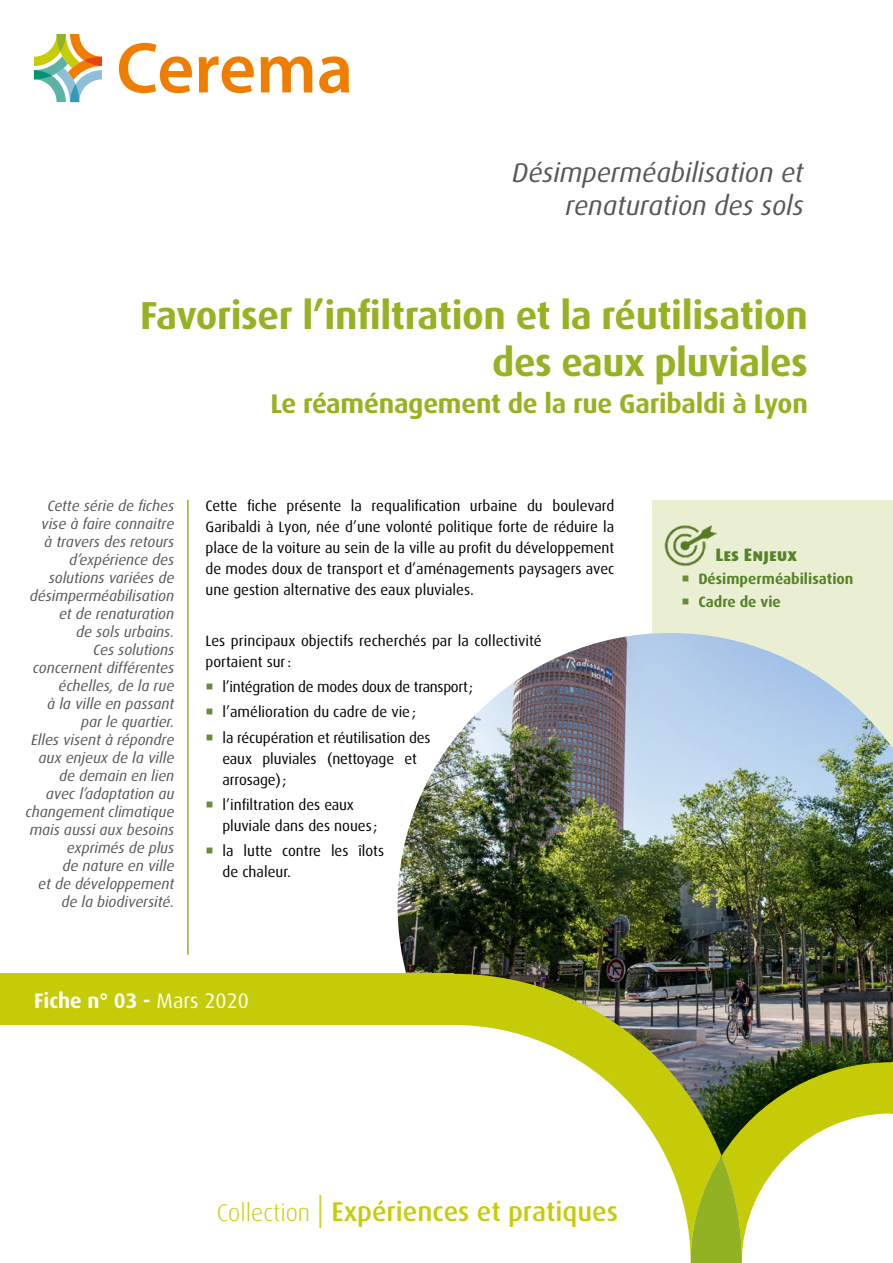
<style>
.page{position:relative;width:893px;height:1263px;background:#fff}
.page>*{position:absolute;margin:0;border:0;box-sizing:border-box;transform-origin:0 0}
.Fiche_titre{font:700 39px/46.8px "Dax OT";letter-spacing:-.01em;color:#95b222;text-align:right}
.t1{font:500 27.15px "Dax OT";color:#c7cb08}
.Fiche_nom_serie{font:italic 27px/32.4px "Dax OT";color:#575756;text-align:right}
.Fiche_titre-2{font:700 27px "Dax OT";letter-spacing:-.01em;color:#95b222}
.pied_de_page_g{font:700 21px "Dax OT";color:#fff}
.t2{font:800 18px "Dax OT";color:#568328}
.corps_de_texte{font:15px/21px "Dax OT";color:#000}
.texte_serie{font:italic 15px/18px "Dax OT";color:#575756;text-align:right}
.corps_de_texte-2{font:15px "Dax OT";letter-spacing:-.02em;color:#000}
.t3{font:700 15px/23.1px "Dax OT";color:#568328}
.s1{font-weight:400}
.s2{font-weight:300;font-size:24.15px}
.s3{font-weight:300;font-size:33.15px}
</style>
<div class="page">
<div style="left:653px;top:500px;width:240px;height:353px;background:#eaefd3"></div>
<img style="left:665px;top:525px;width:52px;height:41px">
<img style="left:398px;top:633px;width:495px;height:429px">
<svg style="left:119px;top:43px;width:73px;height:50px"></svg>
<svg style="left:199px;top:56px;width:55px;height:37px"></svg>
<svg style="left:261px;top:56px;width:51px;height:36px"></svg>
<svg style="left:319px;top:56px;width:30px;height:37px"></svg>
<svg style="left:34px;top:34px;width:68px;height:68px"></svg>
<svg style="left:398px;top:1025px;width:56px;height:37px"></svg>
<svg style="left:454px;top:974px;width:288px;height:289px"></svg>
<svg style="left:691px;top:1062px;width:202px;height:201px"></svg>
<div style="left:0;top:974px;width:454px;height:51px;background:#c6cb08"></div>
<hr style="left:187px;top:500px;width:2px;height:455px;background:#95b222">
<p class="Fiche_nom_serie" style="left:512px;top:157px;width:293px">Désimperméabilisation et renaturation des sols</p>
<p class="Fiche_titre" style="left:140px;top:292px;width:669px">Favoriser l’infiltration et la réutilisation des eaux pluviales</p>
<p class="Fiche_titre-2" style="left:270px;top:388px;width:539px">Le réaménagement de la rue Garibaldi à Lyon</p>
<p class="texte_serie" style="left:26px;top:497px;width:150px">Cette série de fiches vise à faire connaitre<br>à travers des retours d’expérience des solutions variées de désimperméabilisation et de renaturation<br>de sols urbains.<br>Ces solutions concernent différentes échelles, de la rue<br>à la ville en passant par le quartier.<br>Elles visent à répondre aux enjeux de la ville de demain en lien<br>avec l’adaptation au changement climatique mais aussi aux besoins exprimés de plus<br>de nature en ville<br>et de développement de la biodiversité.</p>
<p class="corps_de_texte" style="left:206px;top:496px;width:410px;text-align:justify">Cette fiche présente la requalification urbaine du boulevard Garibaldi à Lyon, née d’une volonté politique forte de réduire la place de la voiture au sein de la ville au profit du développement de modes doux de transport et d’aménagements paysagers avec une gestion alternative des eaux pluviales.</p>
<p class="corps_de_texte" style="left:206px;top:630px;width:337px">Les principaux objectifs recherchés par la collectivité portaient sur:</p>
<p class="corps_de_texte-2" style="left:223px;top:679px;width:252px">l’intégration de modes doux de transport;</p>
<p class="corps_de_texte" style="left:223px;top:702px;width:195px">l’amélioration du cadre de vie;</p>
<p class="corps_de_texte" style="left:223px;top:727px;width:210px">la récupération et réutilisation des eaux pluviales (nettoyage et arrosage);</p>
<p class="corps_de_texte" style="left:223px;top:794px;width:156px">l’infiltration des eaux pluviale dans des noues ;</p>
<p class="corps_de_texte" style="left:223px;top:841px;width:163px">la lutte contre les îlots de chaleur.</p>
<p class="pied_de_page_g" style="left:34px;top:988px;width:216px">Fiche n° 03 - <span class="s1">Mars 2020</span></p>
<h2 class="t1" style="left:217px;top:1196px;width:403px"><span class="s2">Collection</span> <span class="s3">|</span> Expériences et pratiques</h2>
<p class="t2" style="left:715px;top:545px;width:83px">Les Enjeux</p>
<p class="t3" style="left:698px;top:567px;width:157px">Désimperméabilisation<br>Cadre de vie</p>
</div>
